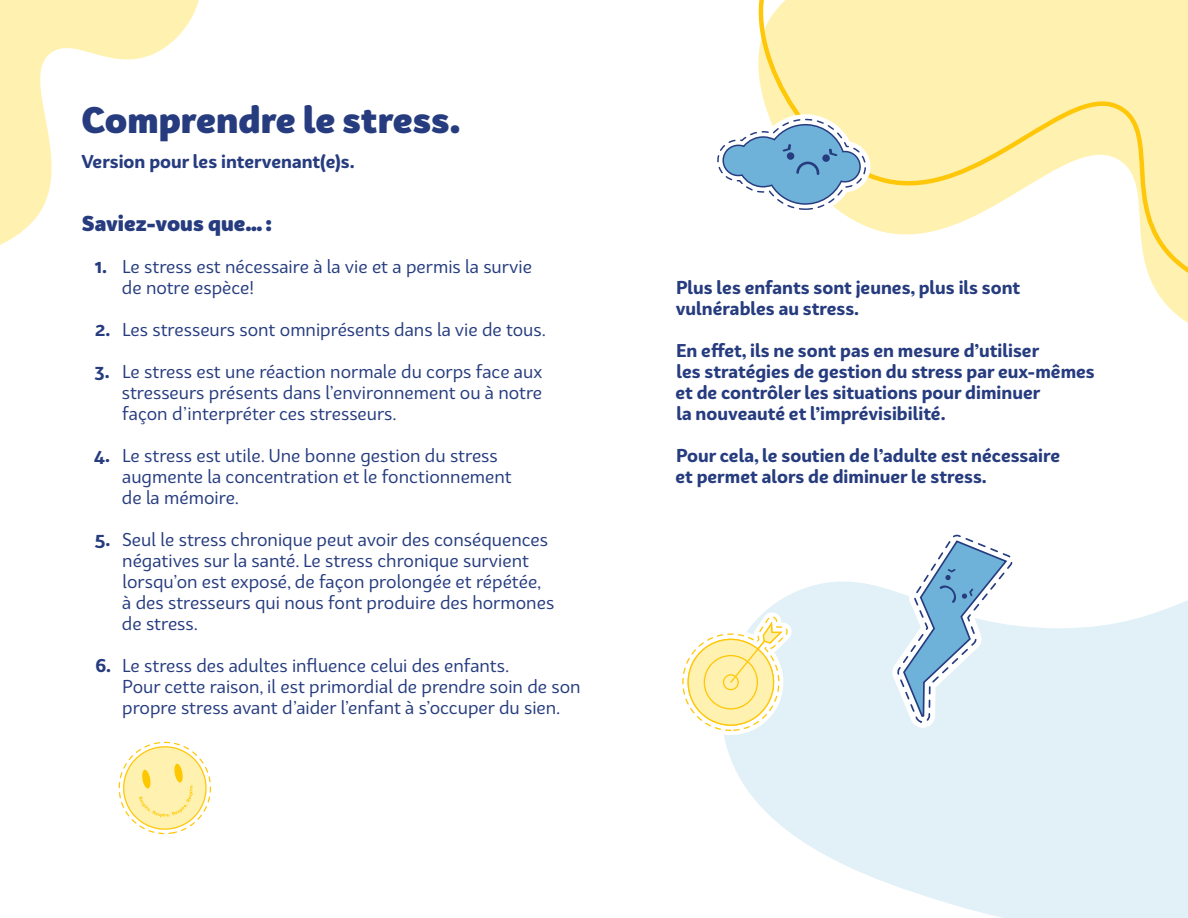
<style>
.page{position:relative;width:1188px;height:918px;background:#fff}
.page>*{position:absolute;margin:0;border:0;box-sizing:border-box;transform-origin:0 0}
.t1{font:900 36px "Bw Surco";color:#263c7f}
.t2{font:900 21px "Bw Surco";color:#263c7f}
.t3{font:18px/21px "Bw Surco";color:#263c7f}
.t4{font:700 18px/21px "Bw Surco";color:#263c7f}
.s1{font-weight:700}
</style>
<div class="page">
<svg style="left:724px;top:581px;width:464px;height:337px;fill:#e1f1f7"></svg>
<svg style="left:0;top:0;width:199px;height:245px"></svg>
<svg style="left:758px;top:0;width:430px;height:302px"></svg>
<svg style="left:118px;top:741px;width:93px;height:94px"></svg>
<svg style="left:717px;top:114px;width:153px;height:100px"></svg>
<svg style="left:682px;top:612px;width:110px;height:123px"></svg>
<div style="left:704px;top:655px;width:54px;height:55px;border:1px solid #ffc709;border-radius:50%"></div>
<div style="left:723px;top:674px;width:16px;height:16px;border:1px solid #ffc709;border-radius:50%"></div>
<svg style="left:892px;top:534px;width:126px;height:207px"></svg>
<h1 class="t1" style="left:81px;top:94px;width:381px">Comprendre le stress.</h1>
<p class="t4" style="left:81px;top:150px;width:275px">Version pour les intervenant(e)s.</p>
<p class="t2" style="left:82px;top:208px;width:192px">Saviez-vous que…:</p>
<p class="t3" style="left:122px;top:255px;width:412px;text-indent:-27px"><span class="s1">1.</span> Le stress est nécessaire à la vie et a permis la survie de notre espèce!</p>
<p class="t3" style="left:95px;top:318px;width:452px"><span class="s1">2.</span> Les stresseurs sont omniprésents dans la vie de tous.</p>
<p class="t3" style="left:122px;top:360px;width:422px;text-align:justify;text-indent:-27px"><span class="s1">3.</span> Le stress est une réaction normale du corps face aux stresseurs présents dans l’environnement ou à notre façon d’interpréter ces stresseurs.</p>
<p class="t3" style="left:122px;top:444px;width:391px;text-indent:-28px"><span class="s1">4.</span> Le stress est utile. Une bonne gestion du stress augmente la concentration et le fonctionnement de la mémoire.</p>
<p class="t3" style="left:122px;top:528px;width:434px;text-indent:-27px"><span class="s1">5.</span> Seul le stress chronique peut avoir des conséquences négatives sur la santé. Le stress chronique survient lorsqu’on est exposé, de façon prolongée et répétée, à des stresseurs qui nous font produire des hormones de stress.</p>
<p class="t3" style="left:122px;top:654px;width:460px;text-indent:-27px"><span class="s1">6.</span> Le stress des adultes influence celui des enfants.<br>Pour cette raison, il est primordial de prendre soin de son propre stress avant d’aider l’enfant à s’occuper du sien.</p>
<p class="t4" style="left:676px;top:276px;width:346px">Plus les enfants sont jeunes, plus ils sont vulnérables au stress.</p>
<p class="t4" style="left:675px;top:339px;width:421px">En effet, ils ne sont pas en mesure d’utiliser<br>les stratégies de gestion du stress par eux-mêmes et de contrôler les situations pour diminuer<br>la nouveauté et l’imprévisibilité.</p>
<p class="t4" style="left:675px;top:444px;width:386px">Pour cela, le soutien de l’adulte est nécessaire et permet alors de diminuer le stress.</p>
</div>
